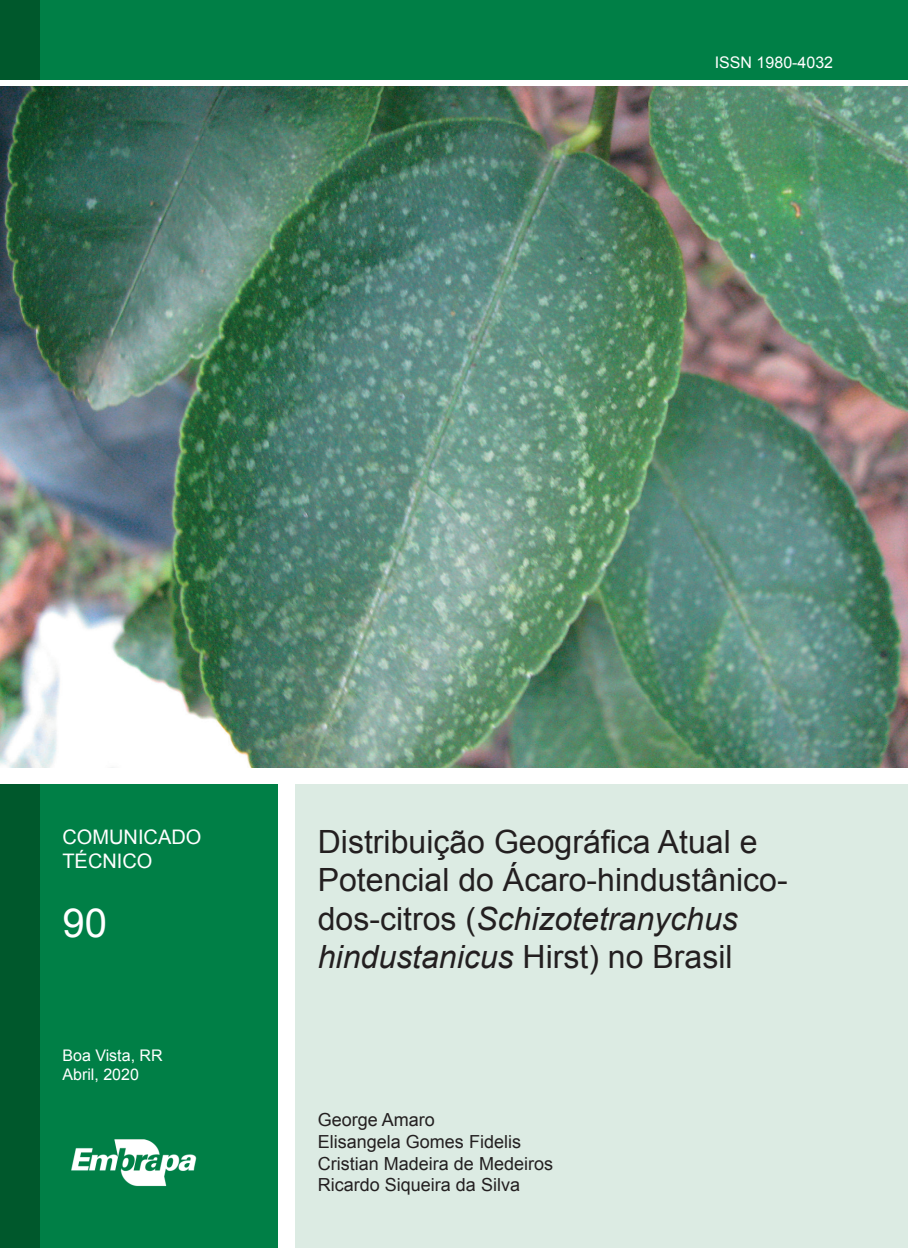
<style>
.page{position:relative;width:908px;height:1248px;background:#fff}
.page>*{position:absolute;margin:0;border:0;box-sizing:border-box;transform-origin:0 0}
.t1{font:40px "Arial";color:#fff}
.t2{font:32px/38.4px "Arial";color:#231f20}
.t3{font:20px/24px "Arial";color:#fff}
.t4{font:18px/21.6px "Arial";color:#231f20}
.t5{font:16px/19.2px "Arial";color:#fff}
.s1{font-style:italic}
</style>
<div class="page">
<img style="left:0;top:87px;width:907px;height:680px">
<div style="left:0;top:784px;width:277px;height:463px;background:#007f46"></div>
<div style="left:295px;top:784px;width:612px;height:463px;background:#dcebe3"></div>
<div style="left:0;top:784px;width:40px;height:463px;background:#00582c"></div>
<div style="left:0;top:0;width:907px;height:79px;background:#007f46"></div>
<img style="left:71px;top:1139px;width:126px;height:48px">
<div style="left:0;top:0;width:40px;height:79px;background:#00582c"></div>
<p class="t5" style="left:714px;top:53px;width:120px">ISSN 1980-4032</p>
<p class="t3" style="left:62px;top:825px;width:140px">COMUNICADO<br>TÉCNICO</p>
<p class="t1" style="left:62px;top:895px;width:46px">90</p>
<p class="t5" style="left:62px;top:1045px;width:102px">Boa Vista, RR<br>Abril, 2020</p>
<p class="t2" style="left:317px;top:822px;width:471px">Distribuição Geográfica Atual e Potencial do Ácaro-hindustânico&shy;dos-citros (<span class="s1">Schizotetranychus hindustanicus</span> Hirst) no Brasil</p>
<p class="t4" style="left:317px;top:1109px;width:237px">George Amaro<br>Elisangela Gomes Fidelis<br>Cristian Madeira de Medeiros<br>Ricardo Siqueira da Silva</p>
</div>
